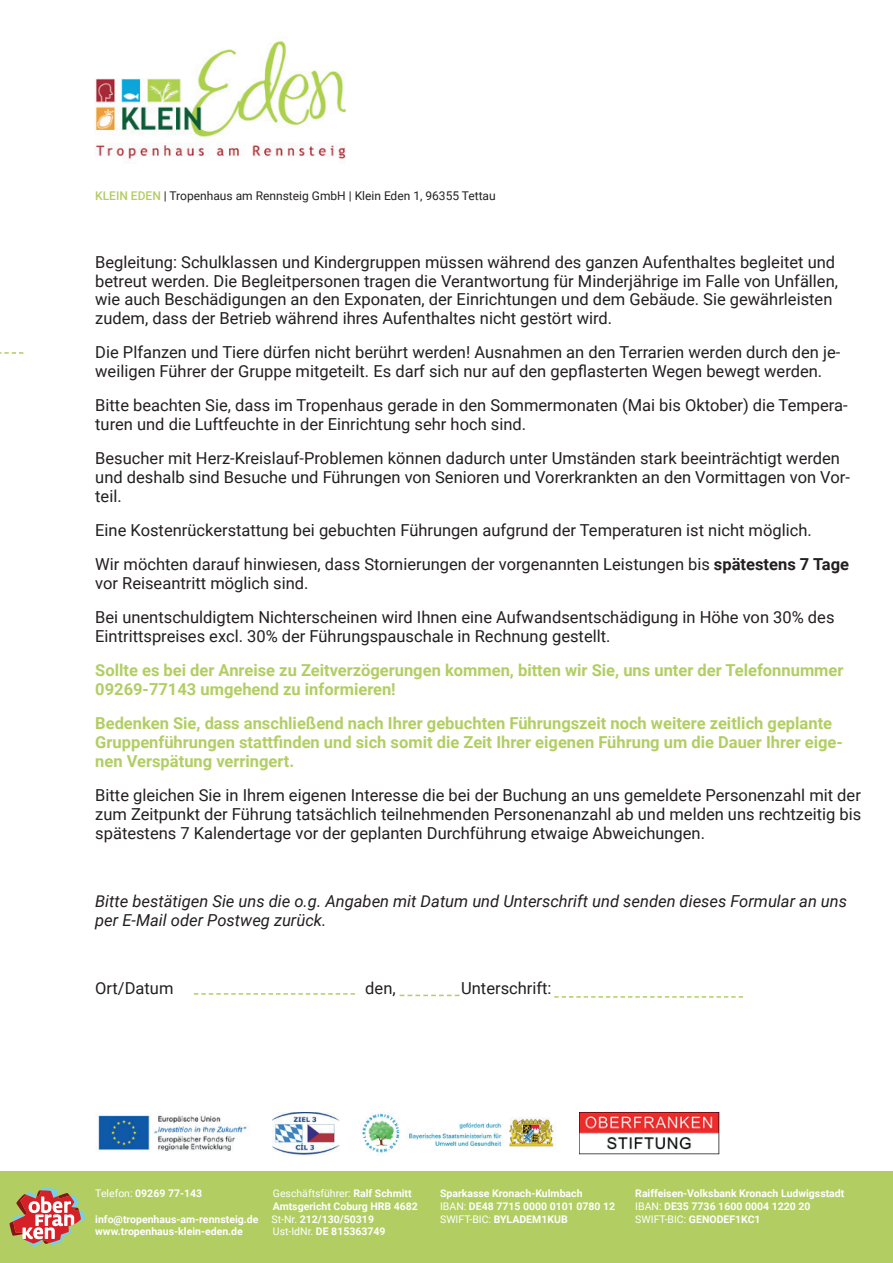
<style>
.page{position:relative;width:893px;height:1263px;background:#fff}
.page>*{position:absolute;margin:0;border:0;box-sizing:border-box;transform-origin:0 0}
.t1{font:16.5px/19px "Roboto";color:#231f20}
.t2{font:700 16.5px/18.9px "Roboto";color:#b2ce63}
.t3{font:italic 16.5px/19px "Roboto";color:#231f20}
.t4{font:12px "Roboto";color:#231f20}
.t5{font:700 10.5px "Roboto";color:#fff}
.t6{font:10.5px "Roboto";color:#fff}
.s1{font-weight:500;color:#b2cc63}
.s2{font-weight:700}
.s3{font-weight:400}
</style>
<div class="page">
<svg style="left:0;top:352px;width:23px;height:2px"></svg>
<img style="left:94px;top:41px;width:252px;height:118px">
<div style="left:0;top:1171px;width:893px;height:92px;background:#b2ce63"></div>
<img style="left:98px;top:1115px;width:149px;height:36px">
<img style="left:272px;top:1112px;width:67px;height:43px">
<img style="left:361px;top:1112px;width:193px;height:41px">
<img style="left:580px;top:1112px;width:140px;height:42px">
<svg style="left:10px;top:1188px;width:75px;height:59px"></svg>
<svg style="left:194px;top:993px;width:161px;height:2px"></svg>
<svg style="left:400px;top:995px;width:59px;height:1px"></svg>
<svg style="left:554px;top:996px;width:189px;height:2px"></svg>
<p class="t4" style="left:95px;top:187px;width:402px"><span class="s1">KLEIN EDEN</span> | Tropenhaus am Rennsteig GmbH | Klein Eden 1, 96355 Tettau</p>
<p class="t1" style="left:95px;top:251px;width:744px">Begleitung: Schulklassen und Kindergruppen müssen während des ganzen Aufenthaltes begleitet und betreut werden. Die Begleitpersonen tragen die Verantwortung für Minderjährige im Falle von Unfällen, wie auch Beschädigungen an den Exponaten, der Einrichtungen und dem Gebäude. Sie gewährleisten zudem, dass der Betrieb während ihres Aufenthaltes nicht gestört wird.</p>
<p class="t1" style="left:95px;top:342px;width:747px">Die Plfanzen und Tiere dürfen nicht berührt werden! Ausnahmen an den Terrarien werden durch den je&shy;weiligen Führer der Gruppe mitgeteilt. Es darf sich nur auf den gepflasterten Wegen bewegt werden.</p>
<p class="t1" style="left:95px;top:395px;width:754px">Bitte beachten Sie, dass im Tropenhaus gerade in den Sommermonaten (Mai bis Oktober) die Tempera&shy;turen und die Luftfeuchte in der Einrichtung sehr hoch sind.</p>
<p class="t1" style="left:95px;top:448px;width:756px">Besucher mit Herz-Kreislauf-Problemen können dadurch unter Umständen stark beeinträchtigt werden und deshalb sind Besuche und Führungen von Senioren und Vorerkrankten an den Vormittagen von Vor&shy;teil.</p>
<p class="t1" style="left:95px;top:513px;width:755px;line-height:33.9px">Eine Kostenrückerstattung bei gebuchten Führungen aufgrund der Temperaturen ist nicht möglich.<br>Wir möchten darauf hinwiesen, dass Stornierungen der vorgenannten Leistungen bis <span class="s2">spätestens 7 Tage</span></p>
<p class="t1" style="left:95px;top:566px;width:741px;line-height:33.9px">vor Reiseantritt möglich sind.<br>Bei unentschuldigtem Nichterscheinen wird Ihnen eine Aufwandsentschädigung in Höhe von 30% des</p>
<p class="t1" style="left:95px;top:626px;width:517px">Eintrittspreises excl. 30% der Führungspauschale in Rechnung gestellt.</p>
<p class="t2" style="left:95px;top:660px;width:750px">Sollte es bei der Anreise zu Zeitverzögerungen kommen, bitten wir Sie, uns unter der Telefonnummer<br>09269-77143 umgehend zu informieren!</p>
<p class="t2" style="left:95px;top:713px;width:749px">Bedenken Sie, dass anschließend nach Ihrer gebuchten Führungszeit noch weitere zeitlich geplante<br>Gruppenführungen stattfinden und sich somit die Zeit Ihrer eigenen Führung um die Dauer Ihrer eige&shy;nen Verspätung verringert.</p>
<p class="t1" style="left:95px;top:785px;width:767px;text-align:justify">Bitte gleichen Sie in Ihrem eigenen Interesse die bei der Buchung an uns gemeldete Personenzahl mit der zum Zeitpunkt der Führung tatsächlich teilnehmenden Personenanzahl ab und melden uns rechtzeitig bis spätestens 7 Kalendertage vor der geplanten Durchführung etwaige Abweichungen.</p>
<p class="t3" style="left:95px;top:891px;width:753px">Bitte bestätigen Sie uns die o.g. Angaben mit Datum und Unterschrift und senden dieses Formular an uns per E-Mail oder Postweg zurück.</p>
<p class="t1" style="left:95px;top:978px;width:80px">Ort/Datum</p>
<p class="t1" style="left:365px;top:978px;width:32px">den,</p>
<p class="t1" style="left:461px;top:978px;width:92px">Unterschrift:</p>
<p class="t5" style="left:95px;top:1186px;width:108px"><span class="s3">Telefon:</span> 09269 77-143</p>
<p class="t6" style="left:273px;top:1186px;width:140px">Geschäftsführer: <span class="s2">Ralf Schmitt</span></p>
<p class="t5" style="left:440px;top:1186px;width:144px">Sparkasse Kronach-Kulmbach</p>
<p class="t5" style="left:635px;top:1186px;width:211px">Raiffeisen-Volksbank Kronach Ludwigsstadt</p>
<p class="t5" style="left:273px;top:1199px;width:147px">Amtsgericht Coburg HRB 4682</p>
<p class="t5" style="left:440px;top:1199px;width:177px"><span class="s3">IBAN:</span> DE48 7715 0000 0101 0780 12</p>
<p class="t5" style="left:635px;top:1199px;width:177px"><span class="s3">IBAN:</span> DE35 7736 1600 0004 1220 20</p>
<p class="t5" style="left:95px;top:1211px;width:280px">info@tropenhaus-am-rennsteig.de <span class="s3">St-Nr.</span> 212/130/50319</p>
<p class="t5" style="left:440px;top:1211px;width:129px"><span class="s3">SWIFT-BIC:</span> BYLADEM1KUB</p>
<p class="t5" style="left:635px;top:1211px;width:127px"><span class="s3">SWIFT-BIC:</span> GENODEF1KC1</p>
<p class="t5" style="left:95px;top:1224px;width:149px">www.tropenhaus-klein-eden.de</p>
<p class="t5" style="left:273px;top:1224px;width:114px"><span class="s3">Ust-IdNr.</span> DE 815363749</p>
</div>
